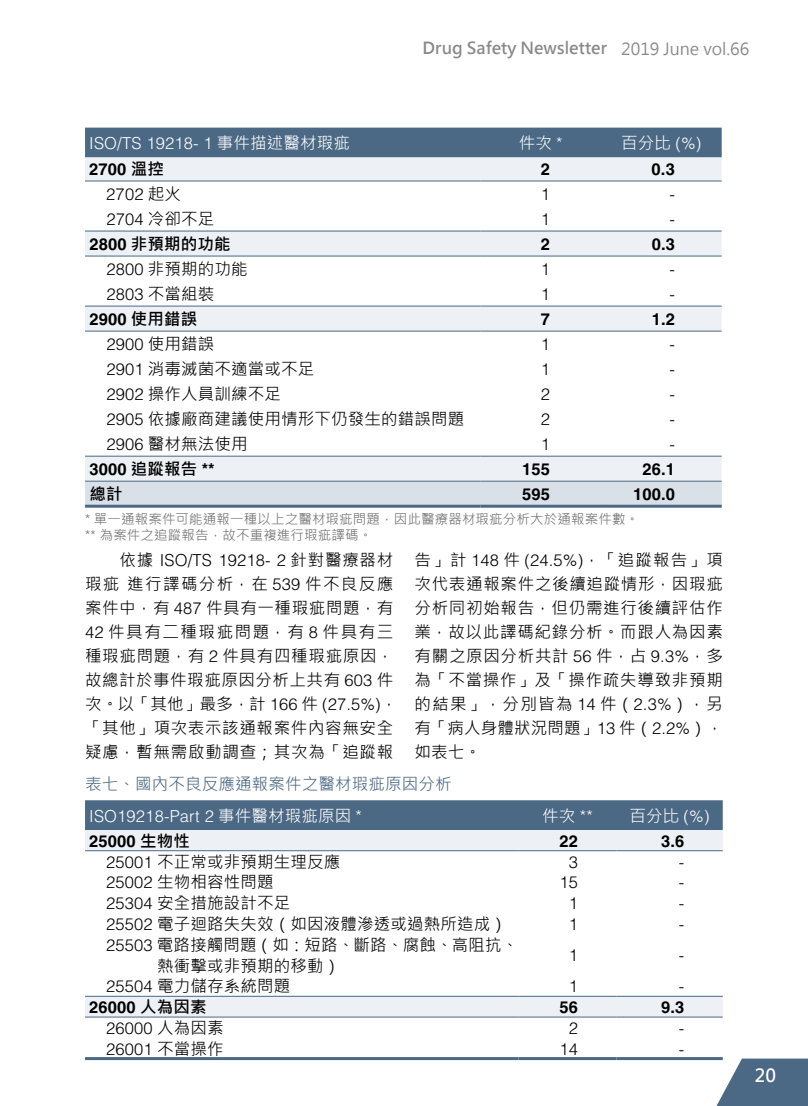
<style>
.page{position:relative;width:808px;height:1106px;background:#fff}
.page>*{position:absolute;margin:0;border:0;box-sizing:border-box;transform-origin:0 0}
.t1{font:700 18px "Microsoft Jheng Hei";color:#fff}
.t2{font:16.5px/24px "Microsoft Jheng Hei";letter-spacing:.01em;color:#000;text-align:justify}
.t3{font:16.5px/24px "Microsoft Jheng Hei";letter-spacing:.045em;color:#000}
.t4{font:300 16.5px "Helvetica";letter-spacing:.01em;color:#000}
.t5{font:700 16.5px "Helvetica";letter-spacing:.01em;color:#000}
.t6{font:300 16.5px "Helvetica";letter-spacing:.01em;color:#fff}
.t7{font:700 16.5px "Microsoft Jheng Hei";color:#898989}
.t8{font:16.5px "Microsoft Jheng Hei";letter-spacing:.01em;color:#4b6884}
.t9{font:16.5px "Microsoft Jheng Hei";letter-spacing:.01em;color:#fff}
.t10{font:700 16.5px "Microsoft Jheng Hei";letter-spacing:.01em;color:#000}
.t11{font:13.5px/16.5px "Microsoft Jheng Hei";letter-spacing:.01em;color:#727171}
.s1{font-weight:400}
.s2{font-family:"Microsoft Jheng Hei";font-weight:400}
.s3{font-family:"Helvetica";font-weight:300}
.s4{font-family:"Microsoft Jheng Hei"}
.s5{font-family:"Helvetica"}
</style>
<div class="page">
<svg style="left:709px;top:1058px;width:99px;height:48px"></svg>
<div style="left:85px;top:128px;width:637px;height:29px;background:#4b6884"></div>
<svg style="left:85px;top:157px;width:637px;height:324px"></svg>
<div style="left:85px;top:482px;width:637px;height:22px;background:#dae0e8"></div>
<hr style="left:85px;top:181px;width:395px;height:1px;background:#4b6884">
<hr style="left:480px;top:181px;width:121px;height:1px;background:#4b6884">
<hr style="left:601px;top:181px;width:121px;height:1px;background:#4b6884">
<hr style="left:85px;top:306px;width:395px;height:1px;background:#4b6884">
<hr style="left:480px;top:306px;width:121px;height:1px;background:#4b6884">
<hr style="left:601px;top:306px;width:121px;height:1px;background:#4b6884">
<hr style="left:85px;top:331px;width:395px;height:1px;background:#4b6884">
<hr style="left:480px;top:331px;width:121px;height:1px;background:#4b6884">
<hr style="left:601px;top:331px;width:121px;height:1px;background:#4b6884">
<hr style="left:85px;top:231px;width:395px;height:1px;background:#4b6884">
<hr style="left:480px;top:231px;width:121px;height:1px;background:#4b6884">
<hr style="left:601px;top:231px;width:121px;height:1px;background:#4b6884">
<hr style="left:85px;top:256px;width:395px;height:1px;background:#4b6884">
<hr style="left:480px;top:256px;width:121px;height:1px;background:#4b6884">
<hr style="left:601px;top:256px;width:121px;height:1px;background:#4b6884">
<hr style="left:85px;top:456px;width:395px;height:1px;background:#4b6884">
<hr style="left:480px;top:456px;width:121px;height:1px;background:#4b6884">
<hr style="left:601px;top:456px;width:121px;height:1px;background:#4b6884">
<hr style="left:85px;top:481px;width:395px;height:1px;background:#4b6884">
<hr style="left:480px;top:481px;width:121px;height:1px;background:#4b6884">
<hr style="left:601px;top:481px;width:121px;height:1px;background:#4b6884">
<hr style="left:85px;top:504px;width:395px;height:3px;background:#4b6884">
<hr style="left:480px;top:504px;width:121px;height:3px;background:#4b6884">
<hr style="left:601px;top:504px;width:121px;height:3px;background:#4b6884">
<div style="left:85px;top:800px;width:638px;height:30px;background:#4b6884"></div>
<svg style="left:85px;top:830px;width:638px;height:186px"></svg>
<hr style="left:85px;top:850px;width:434px;height:1px;background:#4b6884">
<hr style="left:519px;top:850px;width:97px;height:1px;background:#4b6884">
<hr style="left:616px;top:850px;width:107px;height:1px;background:#4b6884">
<hr style="left:85px;top:996px;width:434px;height:1px;background:#4b6884">
<hr style="left:519px;top:996px;width:97px;height:1px;background:#4b6884">
<hr style="left:616px;top:996px;width:107px;height:1px;background:#4b6884">
<hr style="left:85px;top:1016px;width:434px;height:1px;background:#4b6884">
<hr style="left:519px;top:1016px;width:97px;height:1px;background:#4b6884">
<hr style="left:616px;top:1016px;width:107px;height:1px;background:#4b6884">
<hr style="left:85px;top:1057px;width:434px;height:3px;background:#4b6884">
<hr style="left:519px;top:1057px;width:97px;height:3px;background:#4b6884">
<hr style="left:616px;top:1057px;width:107px;height:3px;background:#4b6884">
<p class="t7" style="left:422px;top:38px;width:328px">Drug Safety Newsletter <span class="s1">2019 June vol.66</span></p>
<p class="t6" style="left:89px;top:133px;width:262px">ISO/TS 19218- 1 <span class="s2">事件描述醫材瑕疵</span></p>
<p class="t9" style="left:519px;top:133px;width:45px">件次 <span class="s3">*</span></p>
<p class="t9" style="left:621px;top:133px;width:82px">百分比 <span class="s3">(%)</span></p>
<p class="t5" style="left:89px;top:159px;width:76px">2700 <span class="s4">溫控</span></p>
<p class="t5" style="left:541px;top:159px;width:11px">2</p>
<p class="t5" style="left:652px;top:159px;width:25px">0.3</p>
<p class="t4" style="left:106px;top:184px;width:76px">2702 <span class="s2">起火</span></p>
<p class="t4" style="left:541px;top:184px;width:11px">1</p>
<p class="t4" style="left:669px;top:184px;width:7px">-</p>
<p class="t4" style="left:106px;top:209px;width:109px">2704 <span class="s2">冷卻不足</span></p>
<p class="t4" style="left:541px;top:209px;width:11px">1</p>
<p class="t4" style="left:669px;top:209px;width:7px">-</p>
<p class="t10" style="left:89px;top:233px;width:143px"><span class="s5">2800</span> 非預期的功能</p>
<p class="t5" style="left:541px;top:234px;width:11px">2</p>
<p class="t5" style="left:652px;top:234px;width:25px">0.3</p>
<p class="t2" style="left:106px;top:257px;width:143px"><span class="s3">2800</span> 非預期的功能</p>
<p class="t4" style="left:541px;top:259px;width:11px">1</p>
<p class="t4" style="left:669px;top:259px;width:7px">-</p>
<p class="t4" style="left:106px;top:284px;width:109px">2803 <span class="s2">不當組裝</span></p>
<p class="t4" style="left:541px;top:284px;width:11px">1</p>
<p class="t4" style="left:669px;top:284px;width:7px">-</p>
<p class="t5" style="left:89px;top:309px;width:109px">2900 <span class="s4">使用錯誤</span></p>
<p class="t5" style="left:541px;top:309px;width:11px">7</p>
<p class="t5" style="left:652px;top:309px;width:25px">1.2</p>
<p class="t4" style="left:106px;top:334px;width:109px">2900 <span class="s2">使用錯誤</span></p>
<p class="t4" style="left:541px;top:334px;width:11px">1</p>
<p class="t4" style="left:669px;top:334px;width:7px">-</p>
<p class="t2" style="left:106px;top:357px;width:209px"><span class="s3">2901</span> 消毒滅菌不適當或不足</p>
<p class="t4" style="left:541px;top:359px;width:11px">1</p>
<p class="t4" style="left:669px;top:359px;width:7px">-</p>
<p class="t2" style="left:106px;top:382px;width:176px"><span class="s3">2902</span> 操作人員訓練不足</p>
<p class="t4" style="left:541px;top:384px;width:11px">2</p>
<p class="t4" style="left:669px;top:384px;width:7px">-</p>
<p class="t2" style="left:106px;top:407px;width:359px"><span class="s3">2905</span> 依據廠商建議使用情形下仍發生的錯誤問題</p>
<p class="t4" style="left:541px;top:409px;width:11px">2</p>
<p class="t4" style="left:669px;top:409px;width:7px">-</p>
<p class="t2" style="left:106px;top:432px;width:143px"><span class="s3">2906</span> 醫材無法使用</p>
<p class="t4" style="left:541px;top:434px;width:11px">1</p>
<p class="t4" style="left:669px;top:434px;width:7px">-</p>
<p class="t5" style="left:89px;top:459px;width:127px">3000 <span class="s4">追蹤報告</span> **</p>
<p class="t5" style="left:522px;top:459px;width:29px">155</p>
<p class="t5" style="left:642px;top:459px;width:34px">26.1</p>
<p class="t10" style="left:89px;top:483px;width:35px">總計</p>
<p class="t5" style="left:522px;top:484px;width:29px">595</p>
<p class="t5" style="left:633px;top:484px;width:43px">100.0</p>
<p class="t11" style="left:85px;top:511px;width:556px"><span class="s3">*</span> 單一通報案件可能通報一種以上之醫材瑕疵問題，因此醫療器材瑕疵分析大於通報案件數。<span class="s3">**</span> 為案件之追蹤報告，故不重複進行瑕疵譯碼。</p>
<p class="t4" style="left:120px;top:549px;width:275px"><span class="s2">依據</span> ISO/TS 19218- 2 <span class="s2">針對醫療器材</span></p>
<p class="t3" style="left:85px;top:571px;width:314px">瑕疵進行譯碼分析，在 <span class="s3">539</span> 件不良反應案件中，有 <span class="s3">487</span> 件具有一種瑕疵問題，有<br><span class="s3">42</span> 件具有二種瑕疵問題，有 <span class="s3">8</span> 件具有三種瑕疵問題，有 <span class="s3">2</span> 件具有四種瑕疵原因，故總計於事件瑕疵原因分析上共有 <span class="s3">603</span> 件次。以「其他」最多，計 <span class="s3">166</span> 件 <span class="s3">(27.5%)</span>，「其他」項次表示該通報案件內容無安全疑慮，暫無需啟動調查；其次為「追蹤報</p>
<p class="t2" style="left:415px;top:547px;width:310px">告」計 <span class="s3">148</span> 件 <span class="s3">(24.5%)</span>，「追蹤報告」項次代表通報案件之後續追蹤情形，因瑕疵分析同初始報告，但仍需進行後續評估作業，故以此譯碼紀錄分析。而跟人為因素有關之原因分析共計 <span class="s3">56</span> 件，占 <span class="s3">9.3%</span>，多為「不當操作」及「操作疏失導致非預期的結果」，分別皆為 <span class="s3">14</span> 件（<span class="s3">2.3%</span>），另有「病人身體狀況問題」<span class="s3">13</span> 件（<span class="s3">2.2%</span>），如表七。</p>
<p class="t8" style="left:85px;top:773px;width:368px">表七、國內不良反應通報案件之醫材瑕疵原因分析</p>
<p class="t6" style="left:89px;top:805px;width:274px">ISO19218-Part 2 <span class="s2">事件醫材瑕疵原因</span> *</p>
<p class="t9" style="left:542px;top:805px;width:52px">件次 <span class="s3">**</span></p>
<p class="t9" style="left:629px;top:805px;width:82px">百分比 <span class="s3">(%)</span></p>
<p class="t5" style="left:89px;top:831px;width:102px">25000 <span class="s4">生物性</span></p>
<p class="t5" style="left:560px;top:831px;width:20px">22</p>
<p class="t5" style="left:661px;top:831px;width:25px">3.6</p>
<p class="t2" style="left:106px;top:849px;width:235px"><span class="s3">25001</span> 不正常或非預期生理反應</p>
<p class="t4" style="left:569px;top:851px;width:11px">3</p>
<p class="t4" style="left:679px;top:851px;width:7px">-</p>
<p class="t2" style="left:106px;top:870px;width:169px"><span class="s3">25002</span> 生物相容性問題</p>
<p class="t4" style="left:560px;top:872px;width:20px">15</p>
<p class="t4" style="left:679px;top:872px;width:7px">-</p>
<p class="t2" style="left:106px;top:891px;width:185px"><span class="s3">25304</span> 安全措施設計不足</p>
<p class="t4" style="left:569px;top:893px;width:11px">1</p>
<p class="t4" style="left:679px;top:893px;width:7px">-</p>
<p class="t2" style="left:106px;top:911px;width:402px"><span class="s3">25502</span> 電子迴路失失效（如因液體滲透或過熱所造成）</p>
<p class="t4" style="left:569px;top:913px;width:11px">1</p>
<p class="t4" style="left:679px;top:913px;width:7px">-</p>
<p class="t2" style="left:157px;top:934px;width:363px;line-height:21px;text-indent:-51px"><span class="s3">25503</span> 電路接觸問題（如：短路、斷路、腐蝕、高阻抗、熱衝擊或非預期的移動）</p>
<p class="t4" style="left:569px;top:945px;width:11px">1</p>
<p class="t4" style="left:679px;top:945px;width:7px">-</p>
<p class="t2" style="left:106px;top:974px;width:185px"><span class="s3">25504</span> 電力儲存系統問題</p>
<p class="t4" style="left:569px;top:976px;width:11px">1</p>
<p class="t4" style="left:679px;top:976px;width:7px">-</p>
<p class="t5" style="left:89px;top:997px;width:119px">26000 <span class="s4">人為因素</span></p>
<p class="t5" style="left:560px;top:997px;width:20px">56</p>
<p class="t5" style="left:661px;top:997px;width:25px">9.3</p>
<p class="t4" style="left:106px;top:1017px;width:119px">26000 <span class="s2">人為因素</span></p>
<p class="t4" style="left:569px;top:1017px;width:11px">2</p>
<p class="t4" style="left:679px;top:1017px;width:7px">-</p>
<p class="t4" style="left:106px;top:1038px;width:119px">26001 <span class="s2">不當操作</span></p>
<p class="t4" style="left:560px;top:1038px;width:20px">14</p>
<p class="t4" style="left:679px;top:1038px;width:7px">-</p>
<p class="t1" style="left:755px;top:1063px;width:23px">20</p>
</div>
